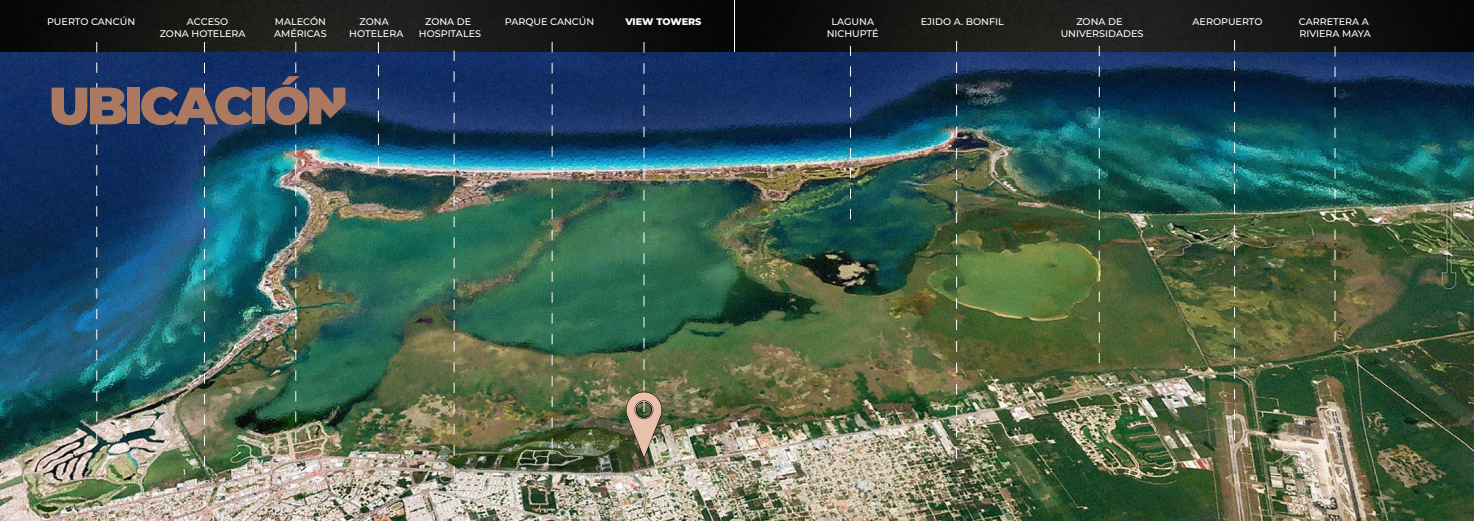
<style>
.page{position:relative;width:1474px;height:521px;background:#fff}
.page>*{position:absolute;margin:0;border:0;box-sizing:border-box;transform-origin:0 0}
.t1{font:900 52.5px "Montserrat";letter-spacing:-.06em;color:#aa795f}
.t2{font:500 9.62px "Montserrat";color:#fff}
.t3{font:800 9.62px "Montserrat";letter-spacing:-.01em;color:#fff}
</style>
<div class="page">
<img style="left:0;top:0;width:733px;height:53px">
<img style="left:735px;top:0;width:738px;height:53px">
<img style="left:0;top:53px;width:1473px;height:468px">
<svg style="left:96px;top:42px;width:1px;height:400px"></svg>
<svg style="left:204px;top:42px;width:1px;height:424px"></svg>
<svg style="left:378px;top:42px;width:1px;height:126px"></svg>
<svg style="left:295px;top:42px;width:1px;height:400px"></svg>
<svg style="left:453px;top:50px;width:1px;height:426px"></svg>
<svg style="left:551px;top:42px;width:1px;height:407px"></svg>
<svg style="left:1234px;top:40px;width:1px;height:400px"></svg>
<svg style="left:1334px;top:46px;width:1px;height:295px"></svg>
<svg style="left:1098px;top:46px;width:1px;height:317px"></svg>
<svg style="left:850px;top:46px;width:1px;height:173px"></svg>
<svg style="left:956px;top:41px;width:1px;height:418px"></svg>
<img style="left:626px;top:42px;width:36px;height:417px">
<p class="t2" style="left:47px;top:15px;width:90px">PUERTO CANCÚN</p>
<p class="t2" style="left:187px;top:15px;width:43px">ACCESO</p>
<p class="t2" style="left:275px;top:15px;width:53px">MALECÓN</p>
<p class="t2" style="left:359px;top:15px;width:31px">ZONA</p>
<p class="t2" style="left:425px;top:15px;width:48px">ZONA DE</p>
<p class="t2" style="left:505px;top:15px;width:91px">PARQUE CANCÚN</p>
<p class="t3" style="left:625px;top:15px;width:78px">VIEW TOWERS</p>
<p class="t2" style="left:831px;top:15px;width:44px">LAGUNA</p>
<p class="t2" style="left:920px;top:15px;width:85px">EJIDO A. BONFIL</p>
<p class="t2" style="left:1076px;top:15px;width:48px">ZONA DE</p>
<p class="t2" style="left:1192px;top:15px;width:72px">AEROPUERTO</p>
<p class="t2" style="left:1298px;top:15px;width:72px">CARRETERA A</p>
<p class="t2" style="left:160px;top:27px;width:87px">ZONA HOTELERA</p>
<p class="t2" style="left:274px;top:27px;width:54px">AMÉRICAS</p>
<p class="t2" style="left:349px;top:27px;width:56px">HOTELERA</p>
<p class="t2" style="left:419px;top:27px;width:64px">HOSPITALES</p>
<p class="t2" style="left:826px;top:27px;width:53px">NICHUPTÉ</p>
<p class="t2" style="left:1060px;top:27px;width:84px">UNIVERSIDADES</p>
<p class="t2" style="left:1299px;top:27px;width:73px">RIVIERA MAYA</p>
<h1 class="t1" style="left:49px;top:66px;width:301px">UBICACIÓN</h1>
</div>
